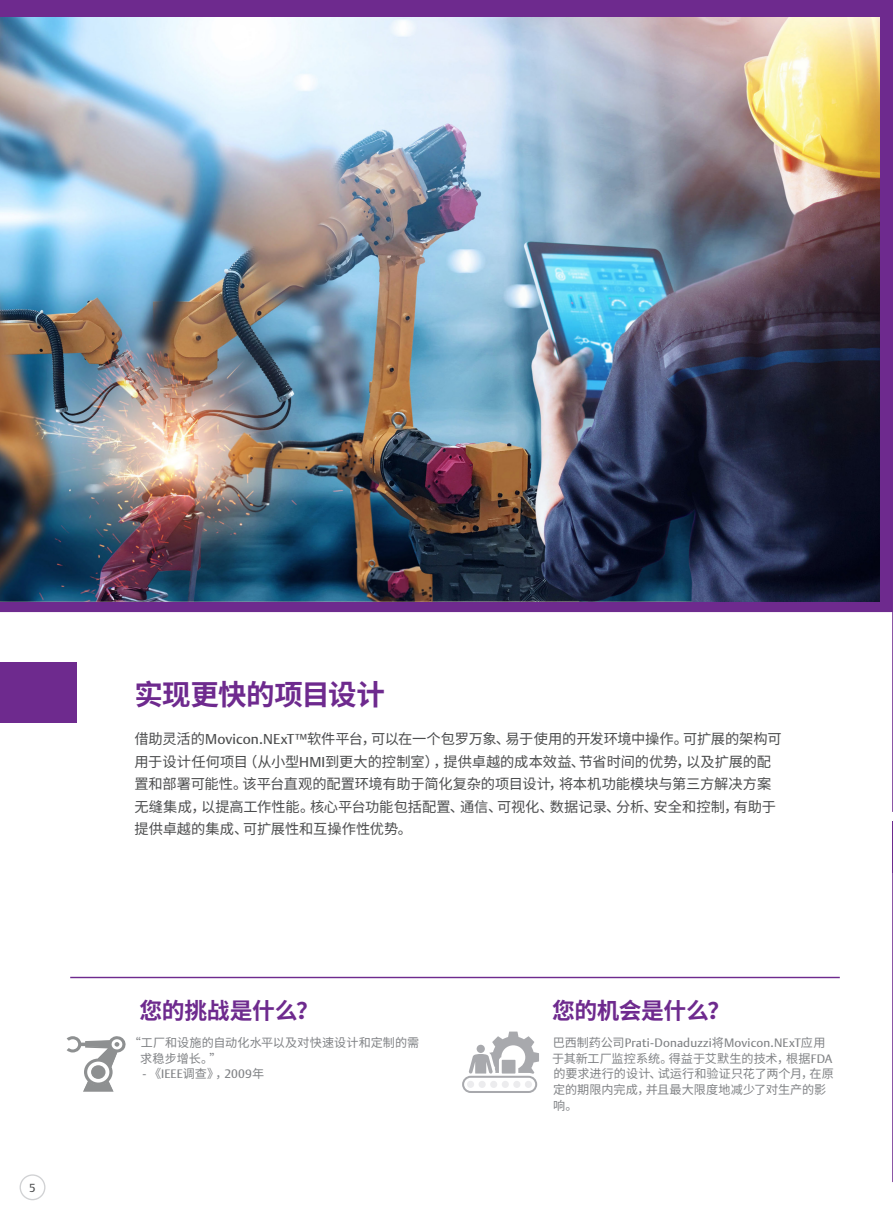
<style>
.page{position:relative;width:893px;height:1212px;background:#fff}
.page>*{position:absolute;margin:0;border:0;box-sizing:border-box;transform-origin:0 0}
.t1{font:700 28.5px "Source Han Sans CN";letter-spacing:-.015em;color:#6e2a8e}
.t2{font:700 22.8px "Source Han Sans CN";letter-spacing:-.015em;color:#6e2a8e}
.t3{font:14.25px/22.5px "Source Han Sans CN";letter-spacing:-.01em;color:#4b4c4d}
.t4{font:12.15px/15.8px "Source Han Sans CN";color:#808285}
.t5{font:12.15px "DTL Argo T";letter-spacing:.015em;color:#808285}
.t6{font:11.55px "DTL Argo T";color:#4b4c4d}
.s1{font-family:"DTL Argo T"}
.s2{font-family:"Source Han Sans CN"}
</style>
<div class="page">
<div style="left:20px;top:1174px;width:25px;height:26px;border:1px solid #d1d2d4;border-radius:50%"></div>
<div style="left:0;top:662px;width:76px;height:61px;background:#6e2a8e"></div>
<div style="left:0;top:0;width:893px;height:612px;background:#6e2a8e"></div>
<svg style="left:67px;top:1036px;width:59px;height:56px"></svg>
<div style="left:91px;top:1065px;width:15px;height:14px;background:#8e9091;border-radius:50%"></div>
<svg style="left:462px;top:1031px;width:77px;height:62px"></svg>
<hr style="left:70px;top:977px;width:770px;height:1px;background:#6e2a8e">
<svg style="left:892px;top:28px;width:1px;height:361px"></svg>
<svg style="left:892px;top:396px;width:1px;height:416px"></svg>
<svg style="left:892px;top:821px;width:1px;height:361px"></svg>
<img style="left:0;top:17px;width:880px;height:585px">
<p class="t6" style="left:29px;top:1181px;width:8px">5</p>
<p class="t1" style="left:134px;top:679px;width:252px">实现更快的项目设计</p>
<p class="t3" style="left:134px;top:728px;width:649px">借助灵活的<span class="s1">Movicon.NExT™</span>软件平台，可以在一个包罗万象、易于使用的开发环境中操作。可扩展的架构可用于设计任何项目（从小型<span class="s1">HMI</span>到更大的控制室），提供卓越的成本效益、节省时间的优势，以及扩展的配置和部署可能性。该平台直观的配置环境有助于简化复杂的项目设计，将本机功能模块与第三方解决方案无缝集成，以提高工作性能。核心平台功能包括配置、通信、可视化、数据记录、分析、安全和控制，有助于提供卓越的集成、可扩展性和互操作性优势。</p>
<p class="t2" style="left:140px;top:998px;width:181px">您的挑战是什么？</p>
<p class="t4" style="left:140px;top:1035px;width:280px;text-indent:-12px">“工厂和设施的自动化水平以及对快速设计和定制的需求稳步增长。”</p>
<p class="t5" style="left:143px;top:1067px;width:123px">- <span class="s2">《</span>IEEE<span class="s2">调查》，</span>2009<span class="s2">年</span></p>
<p class="t2" style="left:552px;top:998px;width:180px">您的机会是什么？</p>
<p class="t4" style="left:552px;top:1034px;width:283px">巴西制药公司<span class="s1">Prati-Donaduzzi</span>将<span class="s1">Movicon.NExT</span>应用于其新工厂监控系统。得益于艾默生的技术，根据<span class="s1">FDA</span>的要求进行的设计、试运行和验证只花了两个月，在原定的期限内完成，并且最大限度地减少了对生产的影响。</p>
</div>
